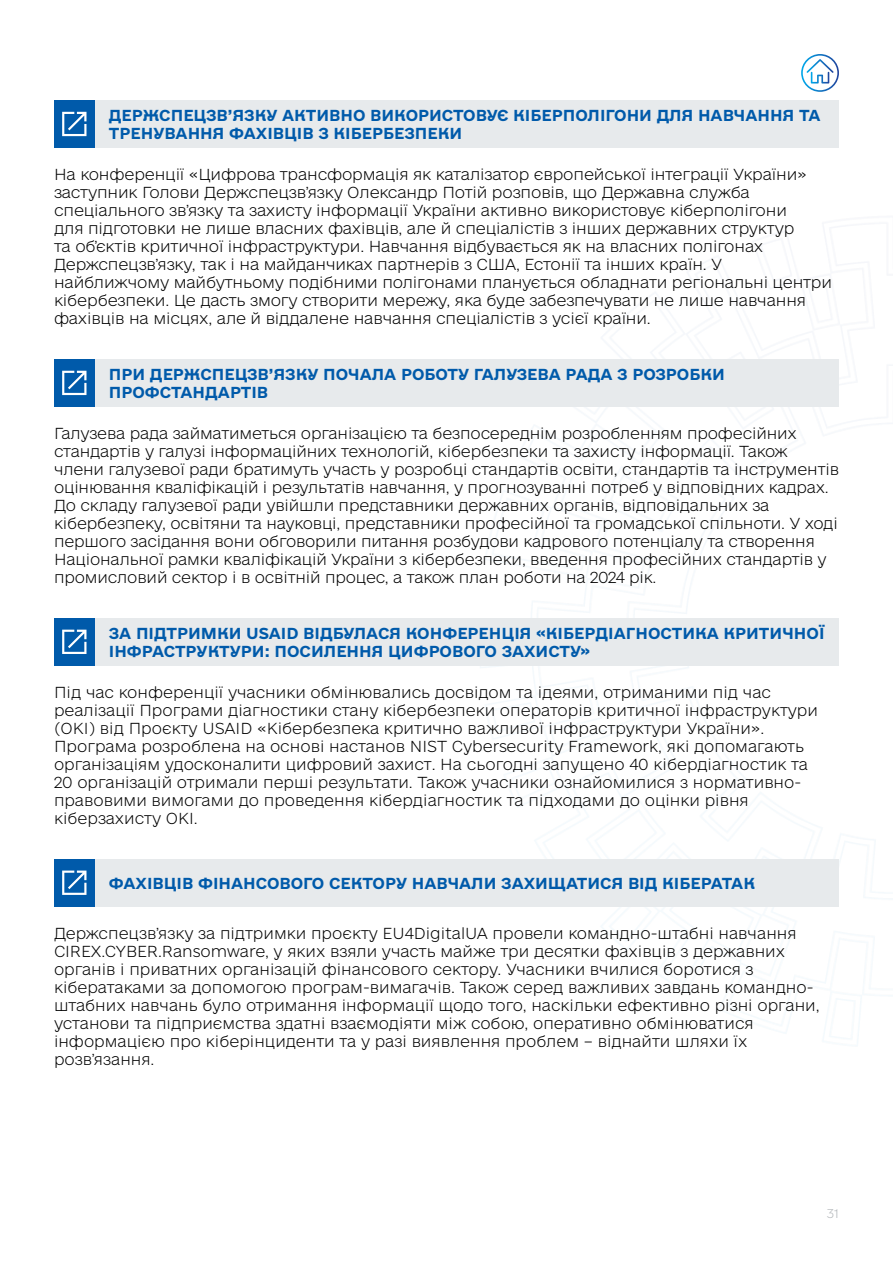
<style>
.page{position:relative;width:893px;height:1263px;background:#fff}
.page>*{position:absolute;margin:0;border:0;box-sizing:border-box;transform-origin:0 0}
.t1{font:15px/18px "e Ukraine Thin";letter-spacing:-.01em;color:#000}
.Подзаголовок{font:15px/18px "e Ukraine Head Bold";color:#005aaa}
.t2{font:12px "e Ukraine Thin";color:#b5b9bc}
</style>
<div class="page">
<svg style="left:801px;top:54px;width:38px;height:38px"></svg>
<div style="left:95px;top:359px;width:744px;height:48px;background:#e7eaec"></div>
<div style="left:95px;top:618px;width:744px;height:48px;background:#e7eaec"></div>
<div style="left:95px;top:859px;width:744px;height:47px;background:#e7eaec"></div>
<div style="left:54px;top:359px;width:41px;height:48px;background:#005aaa"></div>
<div style="left:54px;top:618px;width:41px;height:48px;background:#005aaa"></div>
<div style="left:54px;top:859px;width:41px;height:47px;background:#005aaa"></div>
<svg style="left:62px;top:371px;width:24px;height:24px"></svg>
<svg style="left:62px;top:630px;width:24px;height:24px"></svg>
<svg style="left:62px;top:870px;width:24px;height:25px"></svg>
<div style="left:95px;top:100px;width:744px;height:48px;background:#e7eaec"></div>
<div style="left:54px;top:100px;width:41px;height:48px;background:#005aaa"></div>
<svg style="left:62px;top:112px;width:24px;height:24px"></svg>
<p class="Подзаголовок" style="left:109px;top:107px;width:713px">ДЕРЖСПЕЦЗВ’ЯЗКУ АКТИВНО ВИКОРИСТОВУЄ КІБЕРПОЛІГОНИ ДЛЯ НАВЧАННЯ ТА<br>ТРЕНУВАННЯ ФАХІВЦІВ З КІБЕРБЕЗПЕКИ</p>
<p class="t1" style="left:54px;top:166px;width:780px">На конференції «Цифрова трансформація як каталізатор європейської інтеграції України» заступник Голови Держспецзв’язку Олександр Потій розповів, що Державна служба спеціального зв’язку та захисту інформації України активно використовує кіберполігони<br>для підготовки не лише власних фахівців, але й спеціалістів з інших державних структур<br>та об’єктів критичної інфраструктури. Навчання відбувається як на власних полігонах Держспецзв’язку, так і на майданчиках партнерів з США, Естонії та інших країн. У найближчому майбутньому подібними полігонами планується обладнати регіональні центри кібербезпеки. Це дасть змогу створити мережу, яка буде забезпечувати не лише навчання фахівців на місцях, але й віддалене навчання спеціалістів з усієї країни.</p>
<p class="Подзаголовок" style="left:109px;top:366px;width:618px">ПРИ ДЕРЖСПЕЦЗВ’ЯЗКУ ПОЧАЛА РОБОТУ ГАЛУЗЕВА РАДА З РОЗРОБКИ<br>ПРОФСТАНДАРТІВ</p>
<p class="t1" style="left:54px;top:425px;width:786px">Галузева рада займатиметься організацією та безпосереднім розробленням професійних стандартів у галузі інформаційних технологій, кібербезпеки та захисту інформації. Також члени галузевої ради братимуть участь у розробці стандартів освіти, стандартів та інструментів оцінювання кваліфікацій і результатів навчання, у прогнозуванні потреб у відповідних кадрах.<br>До складу галузевої ради увійшли представники державних органів, відповідальних за кібербезпеку, освітяни та науковці, представники професійної та громадської спільноти. У ході першого засідання вони обговорили питання розбудови кадрового потенціалу та створення Національної рамки кваліфікацій України з кібербезпеки, введення професійних стандартів у промисловий сектор і в освітній процес, а також план роботи на 2024 рік.</p>
<p class="Подзаголовок" style="left:109px;top:624px;width:717px">ЗА ПІДТРИМКИ USAID ВІДБУЛАСЯ КОНФЕРЕНЦІЯ «КІБЕРДІАГНОСТИКА КРИТИЧНОЇ<br>ІНФРАСТРУКТУРИ: ПОСИЛЕННЯ ЦИФРОВОГО ЗАХИСТУ»</p>
<p class="t1" style="left:54px;top:684px;width:765px">Під час конференції учасники обмінювались досвідом та ідеями, отриманими під час реалізації Програми діагностики стану кібербезпеки операторів критичної інфраструктури (ОКІ) від Проєкту USAID «Кібербезпека критично важливої інфраструктури України».<br>Програма розроблена на основі настанов NIST Cybersecurity Framework, які допомагають організаціям удосконалити цифровий захист. На сьогодні запущено 40 кібердіагностик та 20 організацій отримали перші результати. Також учасники ознайомилися з нормативно&shy;правовими вимогами до проведення кібердіагностик та підходами до оцінки рівня кіберзахисту ОКІ.</p>
<p class="Подзаголовок" style="left:109px;top:874px;width:648px">ФАХІВЦІВ ФІНАНСОВОГО СЕКТОРУ НАВЧАЛИ ЗАХИЩАТИСЯ ВІД КІБЕРАТАК</p>
<p class="t1" style="left:54px;top:925px;width:767px">Держспецзв’язку за підтримки проєкту EU4DigitalUA провели командно-штабні навчання CIREX.CYBER.Ransomware, у яких взяли участь майже три десятки фахівців з державних органів і приватних організацій фінансового сектору. Учасники вчилися боротися з кібератаками за допомогою програм-вимагачів. Також серед важливих завдань командно&shy;штабних навчань було отримання інформації щодо того, наскільки ефективно різні органи, установи та підприємства здатні взаємодіяти між собою, оперативно обмінюватися інформацією про кіберінциденти та у разі виявлення проблем – віднайти шляхи їх розв’язання.</p>
<p class="t2" style="left:827px;top:1206px;width:13px">31</p>
</div>
